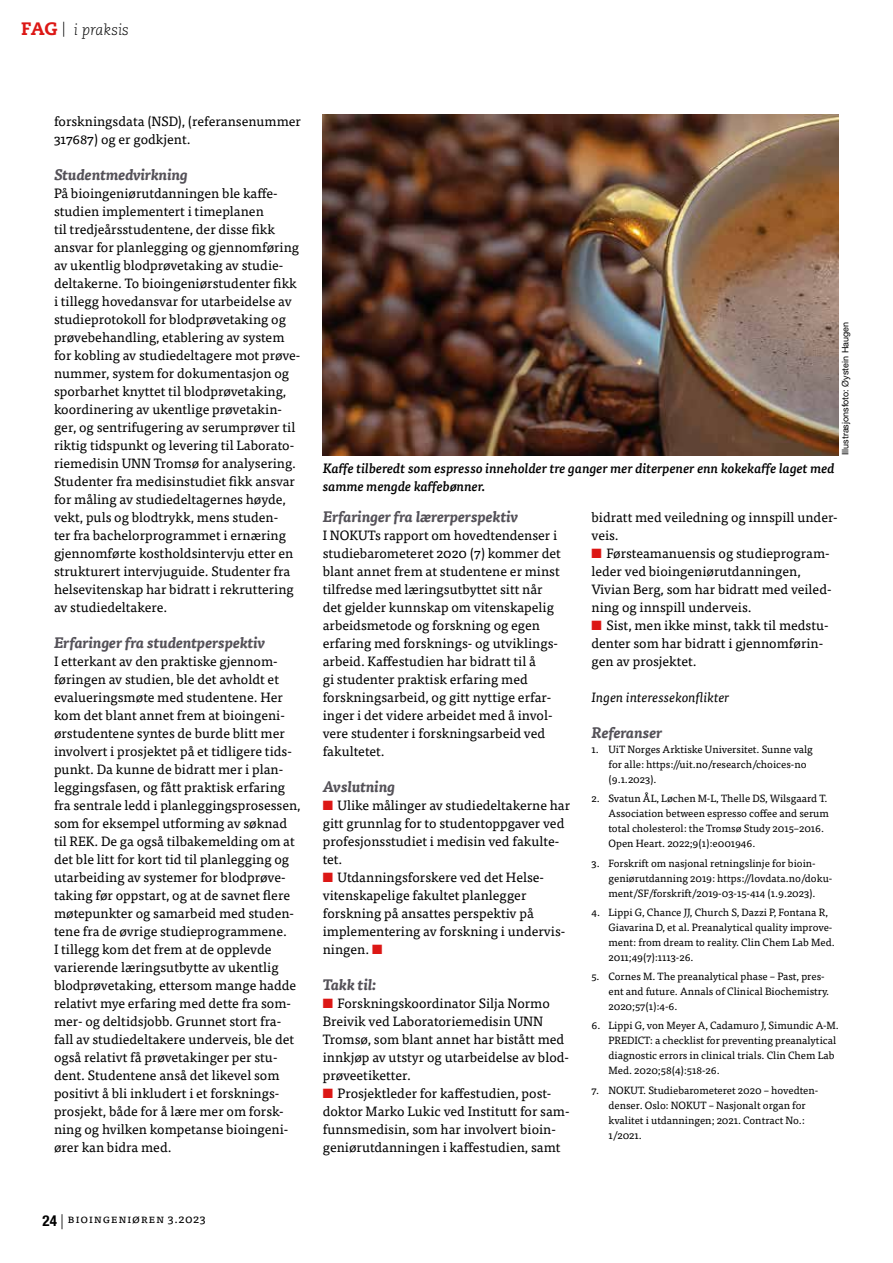
<style>
.page{position:relative;width:893px;height:1263px;background:#fff}
.page>*{position:absolute;margin:0;border:0;box-sizing:border-box;transform-origin:0 0}
.t1{font:italic 700 15px "Tisa Pro";color:#545158}
.t2{font:italic 300 15px "Caecilia LT Std";color:#000}
.t3{font:13.5px/18px "Tisa Pro";color:#000}
.t4{font:italic 500 13.5px/18px "Tisa Pro";color:#000}
.t5{font:italic 13.5px "Tisa Pro";color:#000}
.t6{font:12px "Tisa Pro";letter-spacing:.05em;color:#000}
.t7{font:10.5px/15px "Tisa Pro";color:#000}
.t8{font:9px "Helvetica Neue LT Pro";color:#000}
.s1{font-weight:800;font-style:normal;font-size:18px;color:#dc1715}
.s2{color:#dc1715}
.s3{font-family:"Helvetica Neue LT Pro";font-weight:700;font-stretch:condensed;font-size:15px}
.s4{font-family:"Helvetica Neue LT Pro";font-weight:300;font-size:15px}
</style>
<div class="page">
<img style="left:323px;top:115px;width:516px;height:340px">
<p class="t2" style="left:21px;top:21px;width:109px"><span class="s1">FAG</span> | i praksis</p>
<p class="t3" style="left:54px;top:111px;width:248px">forskningsdata (NSD), (referansenummer<br>317687) og er godkjent.</p>
<p class="t1" style="left:54px;top:163px;width:135px">Studentmedvirkning</p>
<p class="t3" style="left:54px;top:183px;width:248px">På bioingeniørutdanningen ble kaffe&shy;studien implementert i timeplanen<br>til tredjeårsstudentene, der disse fikk ansvar for planlegging og gjennomføring av ukentlig blodprøvetaking av studie&shy;deltakerne. To bioingeniørstudenter fikk i tillegg hovedansvar for utarbeidelse av studieprotokoll for blodprøvetaking og prøvebehandling, etablering av system for kobling av studiedeltagere mot prøve&shy;nummer, system for dokumentasjon og sporbarhet knyttet til blodprøvetaking, koordinering av ukentlige prøvetakin&shy;ger, og sentrifugering av serumprøver til riktig tidspunkt og levering til Laborato&shy;riemedisin UNN Tromsø for analysering.<br>Studenter fra medisinstudiet fikk ansvar for måling av studiedeltagernes høyde, vekt, puls og blodtrykk, mens studen-<br>ter fra bachelorprogrammet i ernæring gjennomførte kostholdsintervju etter en strukturert intervjuguide. Studenter fra helsevitenskap har bidratt i rekruttering av studiedeltakere.</p>
<p class="t1" style="left:54px;top:631px;width:213px">Erfaringer fra studentperspektiv</p>
<p class="t3" style="left:54px;top:651px;width:248px">I etterkant av den praktiske gjennom&shy;føringen av studien, ble det avholdt et evalueringsmøte med studentene. Her kom det blant annet frem at bioingeni&shy;ørstudentene syntes de burde blitt mer involvert i prosjektet på et tidligere tids&shy;punkt. Da kunne de bidratt mer i plan&shy;leggingsfasen, og fått praktisk erfaring fra sentrale ledd i planleggingsprosessen, som for eksempel utforming av søknad til REK. De ga også tilbakemelding om at det ble litt for kort tid til planlegging og utarbeiding av systemer for blodprøve&shy;taking før oppstart, og at de savnet flere møtepunkter og samarbeid med studen&shy;tene fra de øvrige studieprogrammene.<br>I tillegg kom det frem at de opplevde varierende læringsutbytte av ukentlig blodprøvetaking, ettersom mange hadde relativt mye erfaring med dette fra som&shy;mer- og deltidsjobb. Grunnet stort fra&shy;fall av studiedeltakere underveis, ble det også relativt få prøvetakinger per stu&shy;dent. Studentene anså det likevel som positivt å bli inkludert i et forsknings&shy;prosjekt, både for å lære mer om forsk&shy;ning og hvilken kompetanse bioingeni&shy;ører kan bidra med.</p>
<p class="t8" style="left:840px;top:455px;width:134px;rotate:-90deg">Illustrasjonsfoto: Øystein Haugen</p>
<p class="t4" style="left:323px;top:458px;width:514px">Kaffe tilberedt som espresso inneholder tre ganger mer diterpener enn kokekaffe laget med samme mengde kaffebønner.</p>
<p class="t1" style="left:323px;top:505px;width:197px">Erfaringer fra lærerperspektiv</p>
<p class="t3" style="left:323px;top:525px;width:240px">I NOKUTs rapport om hovedtendenser i studiebarometeret 2020 (7) kommer det blant annet frem at studentene er minst tilfredse med læringsutbyttet sitt når det gjelder kunnskap om vitenskapelig arbeidsmetode og forskning og egen erfaring med forsknings- og utviklings&shy;arbeid. Kaffestudien har bidratt til å<br>gi studenter praktisk erfaring med forskningsarbeid, og gitt nyttige erfar&shy;inger i det videre arbeidet med å invol&shy;vere studenter i forskningsarbeid ved fakultetet.</p>
<p class="t1" style="left:323px;top:775px;width:74px">Avslutning</p>
<p class="t3" style="left:323px;top:795px;width:249px"><span class="s2">■</span> Ulike målinger av studiedeltakerne har gitt grunnlag for to studentoppgaver ved profesjonsstudiet i medisin ved fakulte&shy;tet.</p>
<p class="t3" style="left:323px;top:867px;width:244px"><span class="s2">■</span> Utdanningsforskere ved det Helse&shy;vitenskapelige fakultet planlegger forskning på ansattes perspektiv på implementering av forskning i undervis&shy;ningen. <span class="s2">■</span></p>
<p class="t1" style="left:323px;top:973px;width:55px">Takk til:</p>
<p class="t3" style="left:323px;top:993px;width:248px"><span class="s2">■</span> Forskningskoordinator Silja Normo Breivik ved Laboratoriemedisin UNN Tromsø, som blant annet har bistått med innkjøp av utstyr og utarbeidelse av blod&shy;prøveetiketter.</p>
<p class="t3" style="left:323px;top:1083px;width:248px"><span class="s2">■</span> Prosjektleder for kaffestudien, post&shy;doktor Marko Lukic ved Institutt for sam&shy;funnsmedisin, som har involvert bioin&shy;geniørutdanningen i kaffestudien, samt</p>
<p class="t3" style="left:591px;top:507px;width:248px">bidratt med veiledning og innspill under&shy;veis.</p>
<p class="t3" style="left:591px;top:543px;width:242px"><span class="s2">■</span> Førsteamanuensis og studieprogram&shy;leder ved bioingeniørutdanningen, Vivian Berg, som har bidratt med veiled&shy;ning og innspill underveis.</p>
<p class="t3" style="left:591px;top:615px;width:239px"><span class="s2">■</span> Sist, men ikke minst, takk til medstu&shy;denter som har bidratt i gjennomførin&shy;gen av prosjektet.</p>
<p class="t5" style="left:591px;top:687px;width:140px">Ingen interessekonflikter</p>
<p class="t1" style="left:591px;top:721px;width:72px">Referanser</p>
<p class="t7" style="left:608px;top:741px;width:206px;text-indent:-17px">1. UiT Norges Arktiske Universitet. Sunne valg for alle: https://uit.no/research/choices-no (9.1.2023).</p>
<p class="t7" style="left:608px;top:790px;width:222px;text-indent:-17px">2. Svatun ÅL, Løchen M-L, Thelle DS, Wilsgaard T.<br>Association between espresso coffee and serum total cholesterol: the Tromsø Study 2015–2016.<br>Open Heart. 2022;9(1):e001946.</p>
<p class="t7" style="left:608px;top:855px;width:225px;text-indent:-17px">3. Forskrift om nasjonal retningslinje for bioin&shy;geniørutdanning 2019: https://lovdata.no/doku&shy;ment/SF/forskrift/2019-03-15-414 (1.9.2023).</p>
<p class="t7" style="left:608px;top:904px;width:228px;text-indent:-17px">4. Lippi G, Chance JJ, Church S, Dazzi P, Fontana R, Giavarina D, et al. Preanalytical quality improve&shy;ment: from dream to reality. Clin Chem Lab Med.<br>2011;49(7):1113-26.</p>
<p class="t7" style="left:608px;top:968px;width:222px;text-indent:-17px">5. Cornes M. The preanalytical phase – Past, pres&shy;ent and future. Annals of Clinical Biochemistry.<br>2020;57(1):4-6.</p>
<p class="t7" style="left:608px;top:1018px;width:232px;text-indent:-17px">6. Lippi G, von Meyer A, Cadamuro J, Simundic A-M.<br>PREDICT: a checklist for preventing preanalytical diagnostic errors in clinical trials. Clin Chem Lab Med. 2020;58(4):518-26.</p>
<p class="t7" style="left:608px;top:1082px;width:211px;text-indent:-17px">7. NOKUT. Studiebarometeret 2020 – hovedten&shy;denser. Oslo: NOKUT – Nasjonalt organ for kvalitet i utdanningen; 2021. Contract No.:<br>1/2021.</p>
<p class="t6" style="left:43px;top:1209px;width:165px"><span class="s3">24</span> <span class="s4">|</span> Bioingeniøren 3.2023</p>
</div>
